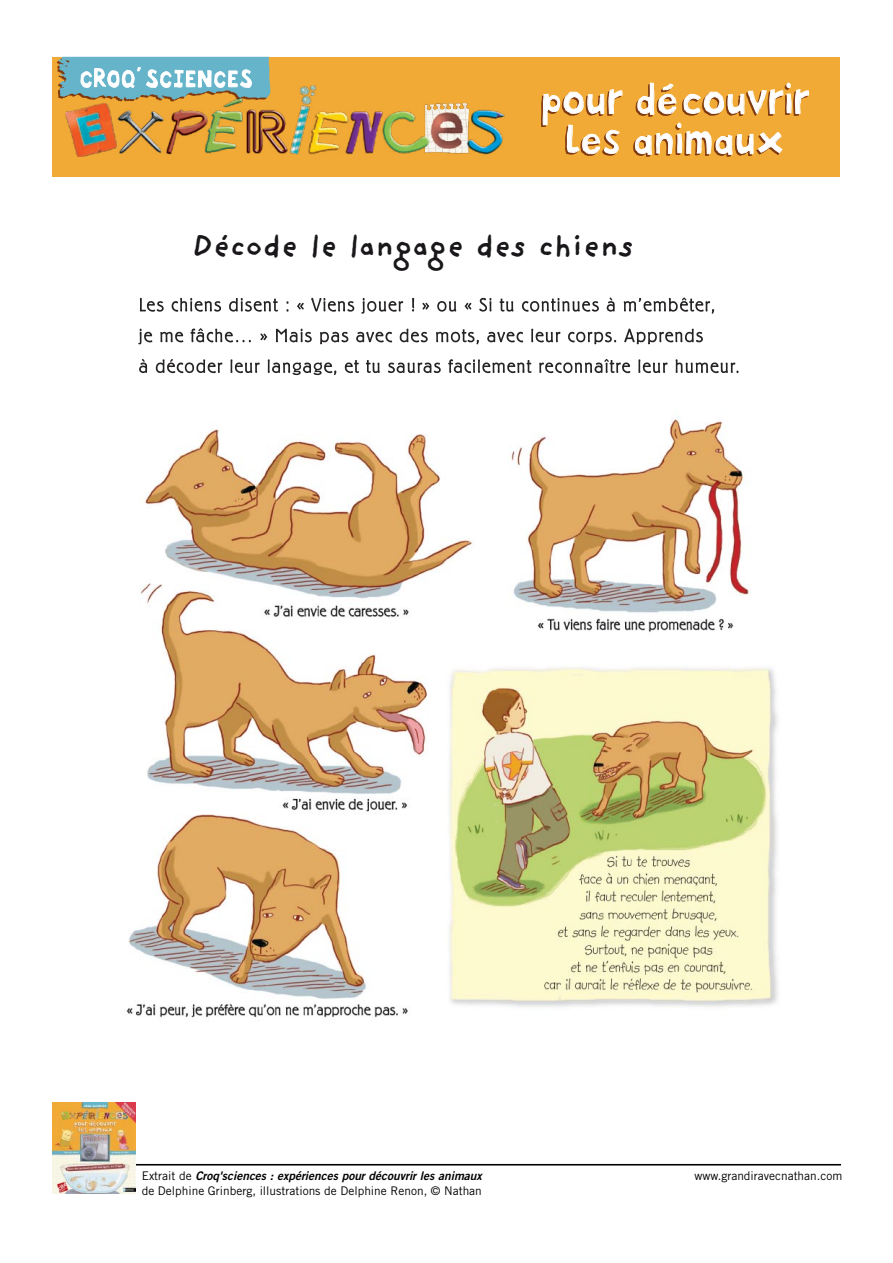
<style>
.page{position:relative;width:893px;height:1263px;background:#fff}
.page>*{position:absolute;margin:0;border:0;box-sizing:border-box;transform-origin:0 0}
.t1{font:38.7px/40px "MB Bokkathinner";color:#fff;text-align:center}
.t2{font:700 30.75px "Providence Sans";color:#1a171b}
.t3{font:11.85px "Trade Gothic";color:#000}
.t4{font:italic 11.85px "Trade Gothic Bold Two";color:#000}
.s1{font-family:"Trade Gothic";font-style:normal}
</style>
<div class="page">
<div style="left:52px;top:57px;width:788px;height:119px;background:#f1aa36"></div>
<svg style="left:140px;top:297px;width:574px;height:17px"></svg>
<svg style="left:138px;top:328px;width:565px;height:16px"></svg>
<svg style="left:139px;top:359px;width:599px;height:16px"></svg>
<img style="left:126px;top:417px;width:652px;height:601px">
<hr style="left:53px;top:1164px;width:788px;height:1px;background:#000">
<img style="left:52px;top:1102px;width:84px;height:92px">
<svg style="left:541px;top:89px;width:82px;height:67px"></svg>
<svg style="left:633px;top:82px;width:176px;height:95px"></svg>
<img style="left:66px;top:85px;width:438px;height:72px">
<svg style="left:57px;top:57px;width:214px;height:49px"></svg>
<h1 class="t1" style="left:540px;top:80px;width:271px">pour découvrir les animaux</h1>
<h2 class="t2" style="left:192px;top:228px;width:443px">Décode le langage des chiens</h2>
<p class="t4" style="left:142px;top:1169px;width:342px"><span class="s1">Extrait de</span> Croq'sciences : expériences pour découvrir les animaux</p>
<p class="t3" style="left:142px;top:1183px;width:342px">de Delphine Grinberg, illustrations de Delphine Renon, © Nathan</p>
<p class="t3" style="left:695px;top:1168px;width:149px">www.grandiravecnathan.com</p>
</div>
